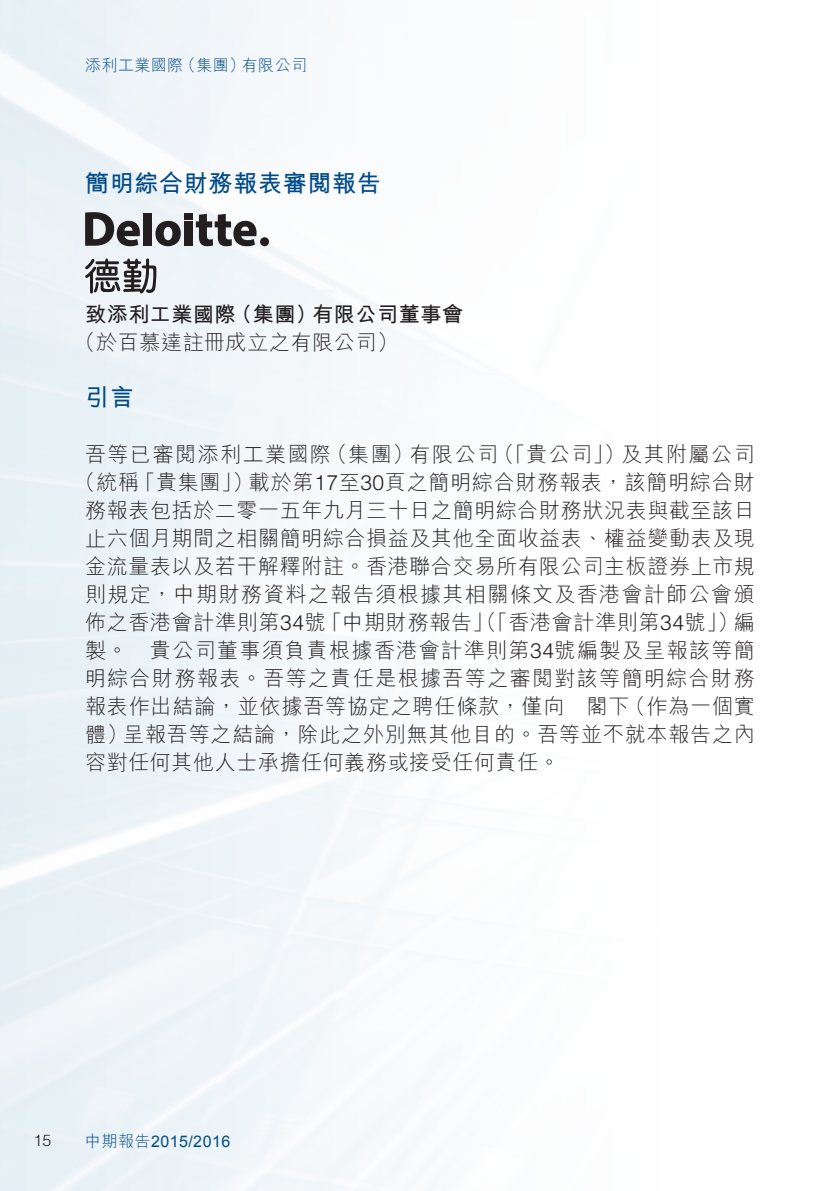
<style>
.page{position:relative;width:840px;height:1191px;background:#fff}
.page>*{position:absolute;margin:0;border:0;box-sizing:border-box;transform-origin:0 0}
.t1{font:700 24px "M Hei HK";letter-spacing:.03em;color:#004a87}
.t2{font:300 21px/28px "M Hei HK";letter-spacing:.04em;color:#231f20}
.t3{font:300 21px "M Hei HK";letter-spacing:.065em;color:#231f20}
.t4{font:700 21px "M Hei HK";letter-spacing:.03em;color:#231f20}
.t5{font:300 16px "M Hei HK";letter-spacing:.03em;color:#004a87}
.t6{font:16px "Arial";letter-spacing:.03em;color:#004a87}
.t7{font:300 16px "Helvetica LT Std";color:#231f20}
.s1{font-family:"Helvetica LT Std"}
.s2{font-family:"M Hei HK";font-weight:300}
</style>
<div class="page">
<img style="left:0;top:0;width:408px;height:1191px">
<svg style="left:85px;top:258px;width:71px;height:35px"></svg>
<div style="left:143px;top:213px;width:9px;height:33px;background:#231f20"></div>
<svg style="left:155px;top:221px;width:26px;height:25px"></svg>
<div style="left:184px;top:221px;width:8px;height:25px;background:#231f20"></div>
<div style="left:184px;top:213px;width:8px;height:6px;background:#231f20"></div>
<svg style="left:196px;top:214px;width:60px;height:32px"></svg>
<div style="left:260px;top:237px;width:9px;height:9px;background:#231f20;border-radius:50%"></div>
<svg style="left:85px;top:212px;width:55px;height:34px"></svg>
<p class="t5" style="left:180px;top:54px;width:67px">（集團）</p>
<p class="t5" style="left:242px;top:54px;width:67px">有限公司</p>
<p class="t5" style="left:85px;top:54px;width:100px">添利工業國際</p>
<p class="t1" style="left:85px;top:165px;width:297px">簡明綜合財務報表審閱報告</p>
<p class="t4" style="left:312px;top:298px;width:152px">有限公司董事會</p>
<p class="t4" style="left:231px;top:298px;width:87px">（集團）</p>
<p class="t4" style="left:85px;top:298px;width:152px">致添利工業國際</p>
<p class="t2" style="left:75px;top:327px;width:325px">（於百慕達註冊成立之有限公司(</p>
<p class="t1" style="left:85px;top:379px;width:50px">引言</p>
<p class="t2" style="left:326px;top:439px;width:88px">（集團）</p>
<p class="t2" style="left:493px;top:439px;width:133px">（「貴公司」）</p>
<p class="t2" style="left:621px;top:439px;width:135px">及其附屬公司</p>
<p class="t2" style="left:249px;top:439px;width:507px;text-indent:-164px">吾等已審閱添利工業國際<br>載於第<span class="s1">17</span>至<span class="s1">30</span>頁之簡明綜合財務報表，該簡明綜合財</p>
<p class="t2" style="left:409px;top:439px;width:90px">有限公司</p>
<p class="t2" style="left:75px;top:467px;width:66px">（統稱</p>
<p class="t2" style="left:85px;top:495px;width:671px">務報表包括於二零一五年九月三十日之簡明綜合財務狀況表與截至該日</p>
<p class="t2" style="left:85px;top:523px;width:671px">止六個月期間之相關簡明綜合損益及其他全面收益表、權益變動表及現</p>
<p class="t2" style="left:85px;top:551px;width:671px">金流量表以及若干解釋附註。香港聯合交易所有限公司主板證券上市規</p>
<p class="t3" style="left:85px;top:579px;width:670px">則規定，中期財務資料之報告須根據其相關條文及香港會計師公會頒</p>
<p class="t2" style="left:733px;top:607px;width:22px">編</p>
<p class="t2" style="left:134px;top:467px;width:120px">「貴集團」）</p>
<p class="t2" style="left:321px;top:607px;width:418px">「中期財務報告」（「香港會計準則第<span class="s1">34</span>號」）</p>
<p class="t2" style="left:85px;top:607px;width:242px">佈之香港會計準則第<span class="s1">34</span>號</p>
<p class="t3" style="left:85px;top:635px;width:671px">製。　貴公司董事須負責根據香港會計準則第<span class="s1">34</span>號編製及呈報該等簡</p>
<p class="t3" style="left:85px;top:663px;width:670px">明綜合財務報表。吾等之責任是根據吾等之審閱對該等簡明綜合財務</p>
<p class="t2" style="left:624px;top:691px;width:131px">（作為一個實</p>
<p class="t2" style="left:123px;top:691px;width:632px;text-indent:-38px">報表作出結論，並依據吾等協定之聘任條款，僅向　閣下<br>呈報吾等之結論，除此之外別無其他目的。吾等並不就本報告之內</p>
<p class="t2" style="left:85px;top:719px;width:476px">體）<br>容對任何其他人士承擔任何義務或接受任何責任。</p>
<p class="t7" style="left:34px;top:1130px;width:19px">15</p>
<p class="t6" style="left:85px;top:1130px;width:146px"><span class="s2">中期報告</span>2015/2016</p>
</div>
